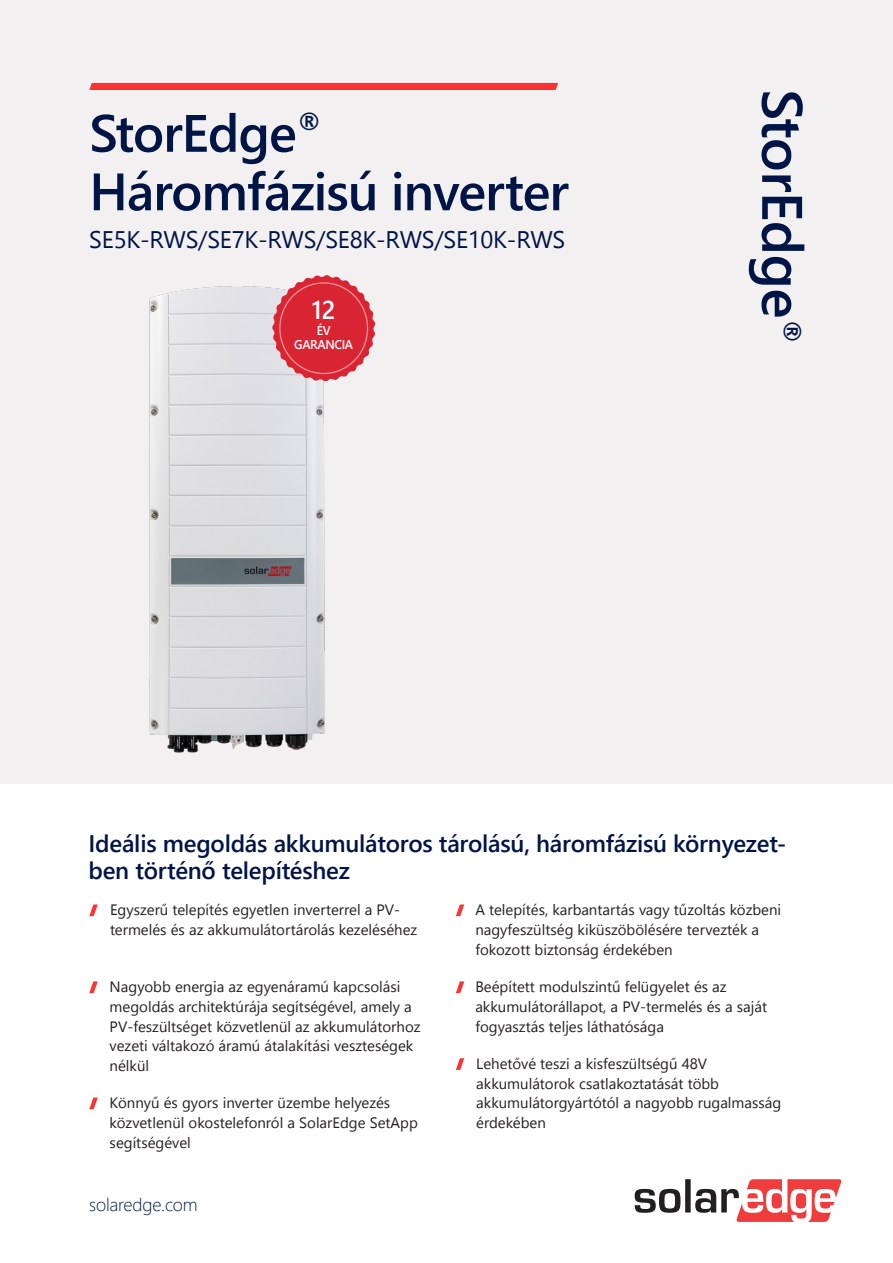
<style>
.page{position:relative;width:893px;height:1263px;background:#fff}
.page>*{position:absolute;margin:0;border:0;box-sizing:border-box;transform-origin:0 0}
.Front_Right_Title{font:600 57px "Segoe UI";letter-spacing:-.01em;color:#001446}
.Cover_title{font:600 52.5px "Segoe UI";letter-spacing:-.02em;color:#001446}
.Cover_title-2{font:600 30.6px "Segoe UI";color:#001446}
.t1{font:600 25.65px "Segoe UI";color:#fff}
.Blue_Title_Benefits{font:600 24px "Segoe UI";letter-spacing:-.01em;color:#001446}
.Cover_sub_title{font:24px "Segoe UI";letter-spacing:-.01em;color:#001446}
.Solaredge_com{font:300 18px "Segoe UI";letter-spacing:-.01em;color:#001945}
.Benefits_Style_Text{font:15px/19.6px "Segoe UI";color:#231f20}
.t2{font:600 12.6px "Segoe UI";letter-spacing:-.03em;color:#fff}
</style>
<div class="page">
<div style="left:0;top:0;width:893px;height:1249px;background:#f3f0f1"></div>
<div style="left:0;top:784px;width:893px;height:479px;background:#fff"></div>
<div style="left:89px;top:83px;width:469px;height:7px;background:#ff3232"></div>
<svg style="left:89px;top:904px;width:9px;height:12px"></svg>
<svg style="left:456px;top:904px;width:8px;height:12px"></svg>
<svg style="left:456px;top:981px;width:8px;height:12px"></svg>
<svg style="left:89px;top:981px;width:9px;height:12px"></svg>
<svg style="left:89px;top:1097px;width:9px;height:12px"></svg>
<svg style="left:456px;top:1058px;width:8px;height:12px"></svg>
<img style="left:149px;top:286px;width:176px;height:467px">
<svg style="left:272px;top:275px;width:103px;height:106px"></svg>
<svg style="left:635px;top:1179px;width:207px;height:43px"></svg>
<p class="Cover_title-2" style="left:296px;top:99px;width:29px">R</p>
<p class="Cover_title" style="left:89px;top:91px;width:209px">StorEdge</p>
<p class="Cover_title" style="left:89px;top:149px;width:481px">Háromfázisú inverter</p>
<p class="Cover_sub_title" style="left:89px;top:220px;width:478px">SE -K5 RWS/SE -K7 RWS/SE -K8 RWS/SE10 -K RWS</p>
<p class="t1" style="left:312px;top:289px;width:25px">12</p>
<p class="t2" style="left:317px;top:320px;width:15px">ÉV</p>
<p class="t2" style="left:294px;top:335px;width:60px">GARANCIA</p>
<p class="Front_Right_Title" style="left:828px;top:89px;width:257px;rotate:90deg">StorEdge<sup>R</sup></p>
<p class="Blue_Title_Benefits" style="left:89px;top:824px;width:699px">Ideális megoldás akkumulátoros tárolású, háromfázisú környezet-</p>
<p class="Blue_Title_Benefits" style="left:89px;top:851px;width:263px">ben történő telepítéshez</p>
<p class="Benefits_Style_Text" style="left:110px;top:900px;width:292px">Egyszerű telepítés egyetlen inverterrel a PV-</p>
<p class="Benefits_Style_Text" style="left:110px;top:920px;width:309px">termelés és az akkumulátortárolás kezeléséhez</p>
<p class="Benefits_Style_Text" style="left:110px;top:977px;width:312px">Nagyobb energia az egyenáramú kapcsolási megoldás architektúrája segítségével, amely a PV-feszültséget közvetlenül az akkumulátorhoz vezeti váltakozó áramú átalakítási veszteségek nélkül</p>
<p class="Benefits_Style_Text" style="left:110px;top:1093px;width:310px">Könnyű és gyors inverter üzembe helyezés közvetlenül okostelefonról a SolarEdge SetApp segítségével</p>
<p class="Solaredge_com" style="left:89px;top:1190px;width:110px">solaredge.com</p>
<p class="Benefits_Style_Text" style="left:475px;top:900px;width:307px">A telepítés, karbantartás vagy tűzoltás közbeni nagyfeszültség kiküszöbölésére tervezték a fokozott biztonság érdekében</p>
<p class="Benefits_Style_Text" style="left:475px;top:977px;width:293px">Beépített modulszintű felügyelet és az akkumulátorállapot a, PV-termelés és a saját fogyasztás teljes láthatósága</p>
<p class="Benefits_Style_Text" style="left:476px;top:1054px;width:307px">Lehetővé teszi a kisfeszültségű 48V akkumulátorok csatlakoztatását több akkumulátorgyártótól a nagyobb rugalmasság érdekében</p>
</div>
